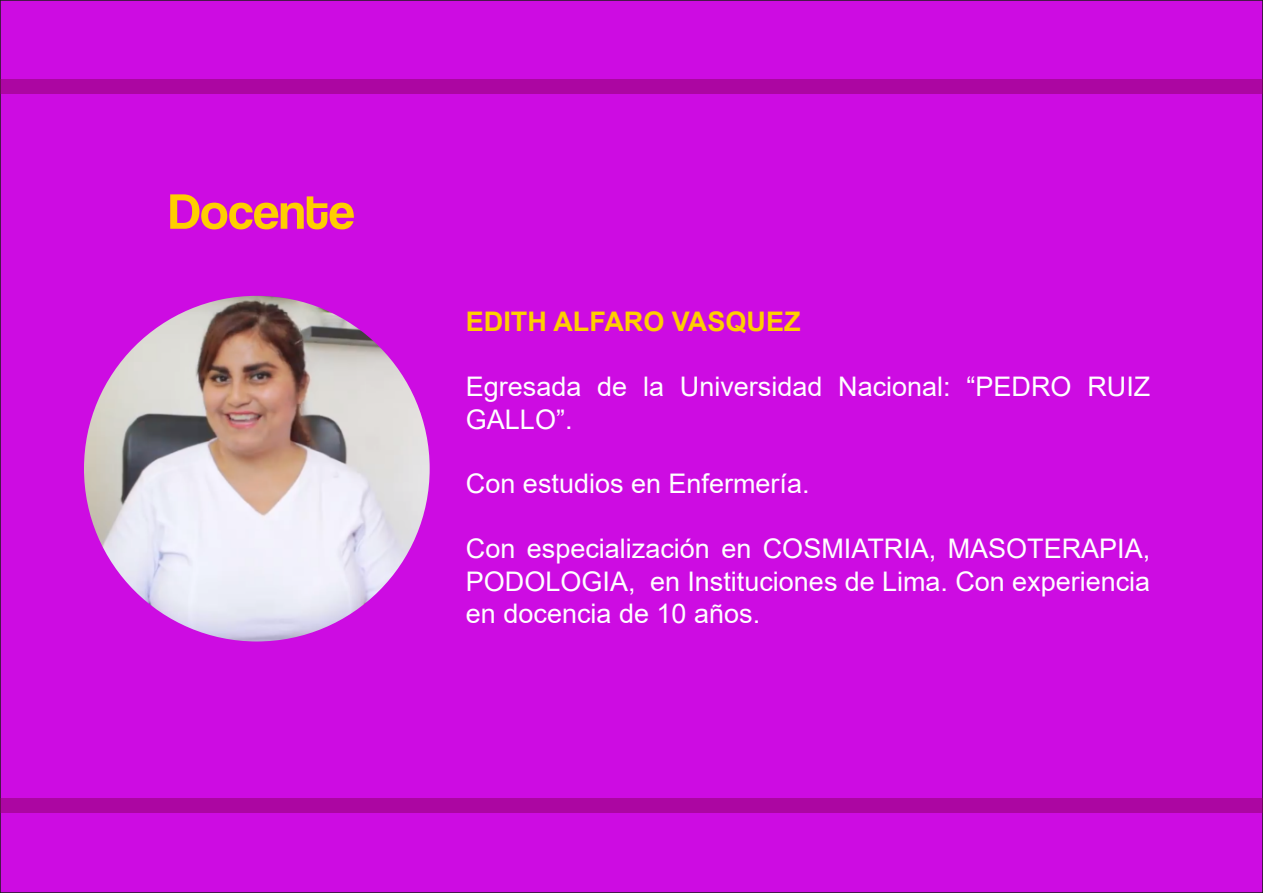
<style>
.page{position:relative;width:1263px;height:893px;background:#cd0ce2}
.page>*{position:absolute;margin:0;border:0;box-sizing:border-box;transform-origin:0 0}
.t1{font:51.75px "Coolvetica Rg";color:#ffce00}
.t2{font:27px/32.4px "Arial";color:#fff}
.t3{font:700 27px "Arial";color:#ffce00}
</style>
<div class="page">
<div style="left:0;top:798px;width:1263px;height:15px;background:#ac06a2"></div>
<div style="left:0;top:79px;width:1263px;height:15px;background:#ac06a2"></div>
<img style="left:84px;top:296px;width:346px;height:345px;border-radius:173px">
<h1 class="t1" style="left:169px;top:181px;width:187px">Docente</h1>
<p class="t3" style="left:466px;top:303px;width:336px">EDITH ALFARO VASQUEZ</p>
<p class="t2" style="left:466px;top:370px;width:686px">Egresada de la Universidad Nacional: “PEDRO RUIZ<br>GALLO”.</p>
<p class="t2" style="left:466px;top:467px;width:345px">Con estudios en Enfermería.</p>
<p class="t2" style="left:466px;top:532px;width:686px;text-align:justify">Con especialización en COSMIATRIA, MASOTERAPIA, PODOLOGIA, en Instituciones de Lima. Con experiencia en docencia de 10 años.</p>
</div>
